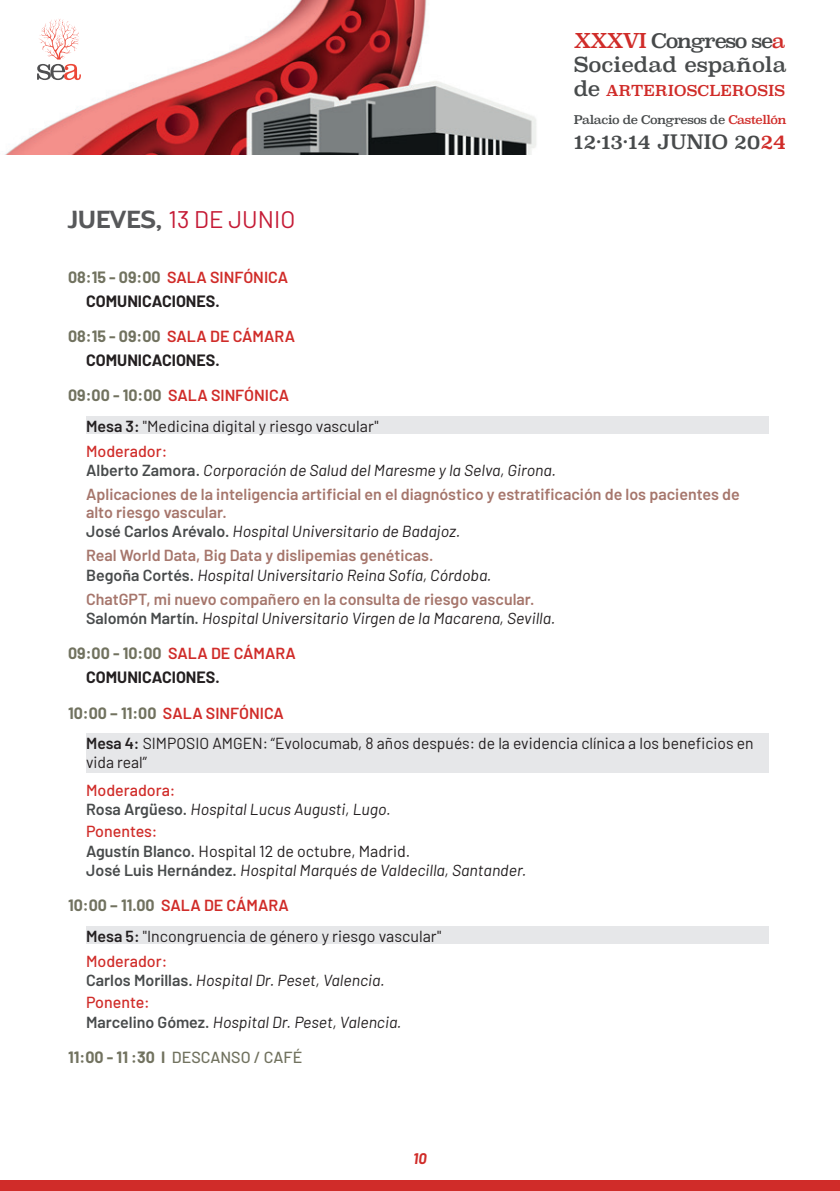
<style>
.page{position:relative;width:840px;height:1191px;background:#fff}
.page>*{position:absolute;margin:0;border:0;box-sizing:border-box;transform-origin:0 0}
.t1{font:24px "Barlow";color:#c51a35}
.t2{font:20.6px "Superclarendon";color:#484b4c}
.t3{font:20px "Superclarendon";letter-spacing:-.07em;color:#46494a}
.t4{font:19.4px "Superclarendon";letter-spacing:-.01em;color:#484b4c}
.t5{font:600 16px/18.6px "Barlow";color:#a6766c}
.t6{font:italic 16px/19.2px "Barlow";color:#231f20}
.t7{font:16px/19.2px "Barlow";color:#231f20}
.t8{font:700 16px/24px "Barlow";color:#231f20}
.t9{font:600 16px "Barlow";color:#d02c29}
.t10{font:500 16px "Barlow";color:#71725f}
.t11{font:italic 700 15px "Barlow";color:#d02c29}
.t12{font:14.8px "Superclarendon";letter-spacing:.01em;color:#d02c29}
.t13{font:11.8px "Superclarendon";letter-spacing:-.04em;color:#484b4c}
.s1{color:#d02c29}
.s2{font-size:20.6px;color:#484b4c}
.s3{font-family:"Altair";font-weight:700;color:#57585a}
.s4{color:#71725f}
.s5{font-weight:600;color:#d02c29}
.s6{font-weight:700;color:#71725f}
.s7{font-weight:600}
.s8{font-weight:500;font-style:normal;color:#d02c29}
.s9{font-weight:600;font-style:normal;color:#484b4c}
.s10{color:#484b4c}
.s11{font-weight:400;font-style:italic;color:#231f20}
.s12{font-style:normal}
.s13{font-weight:700}
</style>
<div class="page">
<div style="left:0;top:1179px;width:839px;height:12px;background:#d02c29"></div>
<img style="left:6px;top:0;width:530px;height:154px">
<svg style="left:37px;top:18px;width:44px;height:62px"></svg>
<div style="left:86px;top:416px;width:681px;height:17px;background:#e6e7e9"></div>
<div style="left:86px;top:733px;width:681px;height:40px;background:#e6e7e9"></div>
<div style="left:86px;top:926px;width:681px;height:17px;background:#e6e7e9"></div>
<p class="t3" style="left:573px;top:27px;width:213px"><span class="s1">XXXVI</span> Congreso se<span class="s1">a</span></p>
<p class="t2" style="left:573px;top:51px;width:214px">Sociedad española</p>
<p class="t12" style="left:573px;top:81px;width:212px"><span class="s2">de</span> ARTERIOSCLEROSIS</p>
<p class="t13" style="left:573px;top:112px;width:214px">Palacio de Congresos de <span class="s1">Castellón</span></p>
<p class="t4" style="left:573px;top:129px;width:213px">12·13·14 JUNIO 20<span class="s1">24</span></p>
<p class="t1" style="left:68px;top:202px;width:228px"><span class="s3">JUEVES,</span> 13 DE JUNIO</p>
<p class="t8" style="left:86px;top:264px;width:203px;text-indent:-18px"><span class="s4">08:15 - 09:00</span> <span class="s5">SALA SINFÓNICA<br></span>COMUNICACIONES.</p>
<p class="t8" style="left:86px;top:323px;width:210px;text-indent:-18px"><span class="s4">08:15 - 09:00</span> <span class="s5">SALA DE CÁMARA<br></span>COMUNICACIONES.</p>
<p class="t9" style="left:68px;top:384px;width:222px"><span class="s6">09:00 - 10:00</span> SALA SINFÓNICA</p>
<p class="t7" style="left:86px;top:415px;width:294px"><span class="s7">Mesa 3:</span> "Medicina digital y riesgo vascular"</p>
<p class="t6" style="left:86px;top:440px;width:471px"><span class="s8">Moderador:<br></span><span class="s9">Alberto Zamora.</span> Corporación de Salud del Maresme y la Selva, Girona.</p>
<p class="t5" style="left:86px;top:484px;width:654px">Aplicaciones de la inteligencia artificial en el diagnóstico y estratificación de los pacientes de alto riesgo vascular.<br><span class="s10">José Carlos Arévalo.</span> <span class="s11">Hospital Universitario de Badajoz.</span></p>
<p class="t5" style="left:86px;top:545px;width:407px;line-height:19.2px">Real World Data, Big Data y dislipemias genéticas.<br><span class="s10">Begoña Cortés.</span> <span class="s11">Hospital Universitario Reina Sofía, Córdoba.</span></p>
<p class="t5" style="left:86px;top:588px;width:470px;line-height:19.2px">ChatGPT, mi nuevo compañero en la consulta de riesgo vascular.<br><span class="s10">Salomón Martín.</span> <span class="s11">Hospital Universitario Virgen de la Macarena, Sevilla.</span></p>
<p class="t8" style="left:86px;top:640px;width:211px;text-indent:-18px"><span class="s4">09:00 - 10:00</span> <span class="s5">SALA DE CÁMARA<br></span>COMUNICACIONES.</p>
<p class="t9" style="left:68px;top:701px;width:217px"><span class="s6">10:00 – 11:00</span> SALA SINFÓNICA</p>
<p class="t7" style="left:86px;top:732px;width:668px"><span class="s7">Mesa 4:</span> SIMPOSIO AMGEN: “Evolocumab, 8 años después: de la evidencia clínica a los beneficios en vida real”</p>
<p class="t6" style="left:86px;top:779px;width:306px"><span class="s8">Moderadora:<br></span><span class="s9">Rosa Argüeso.</span> Hospital Lucus Augusti, Lugo.</p>
<p class="t6" style="left:86px;top:821px;width:441px"><span class="s8">Ponentes:<br></span><span class="s9">Agustín Blanco.</span> <span class="s12">Hospital 12 de octubre, Madrid.<br></span><span class="s9">José Luis Hernández.</span> Hospital Marqués de Valdecilla, Santander.</p>
<p class="t9" style="left:68px;top:893px;width:222px"><span class="s6">10:00 – 11.00</span> SALA DE CÁMARA</p>
<p class="t7" style="left:86px;top:925px;width:356px"><span class="s7">Mesa 5:</span> "Incongruencia de género y riesgo vascular"</p>
<p class="t6" style="left:86px;top:950px;width:300px"><span class="s8">Moderador:<br></span><span class="s9">Carlos Morillas.</span> Hospital Dr. Peset, Valencia.</p>
<p class="t6" style="left:86px;top:991px;width:317px"><span class="s8">Ponente:<br></span><span class="s9">Marcelino Gómez.</span> Hospital Dr. Peset, Valencia.</p>
<p class="t10" style="left:68px;top:1045px;width:235px"><span class="s13">11:00 - 11 :30 I</span> DESCANSO / CAFÉ</p>
<p class="t11" style="left:413px;top:1147px;width:15px">10</p>
</div>
